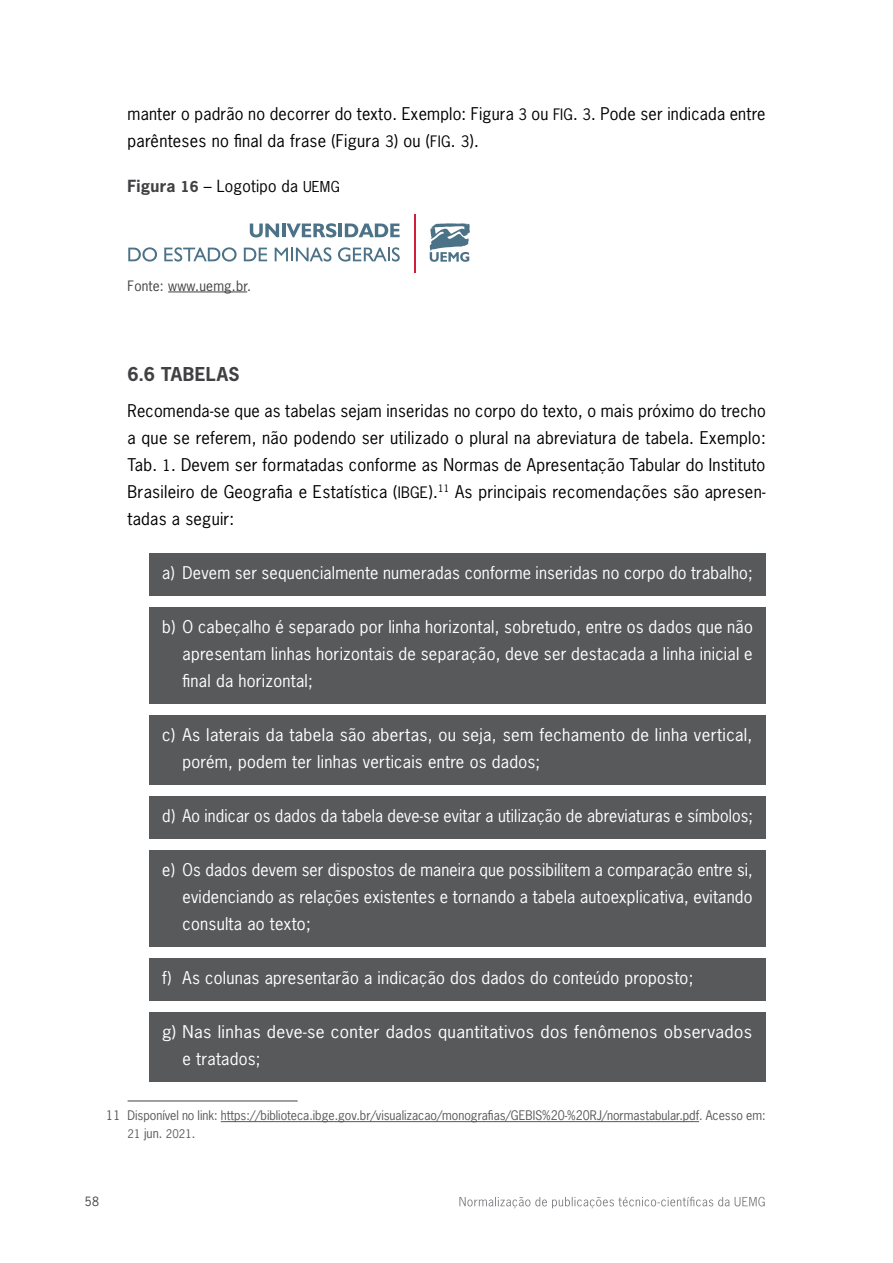
<style>
.page{position:relative;width:893px;height:1263px;background:#fff}
.page>*{position:absolute;margin:0;border:0;box-sizing:border-box;transform-origin:0 0}
.t1{font:700 18px "News Gothic Std";letter-spacing:.02em;color:#414042}
.t2{font:16.5px/27px "News Gothic Std";letter-spacing:.015em;color:#fff;text-align:justify}
.t3{font:16.5px/27px "News Gothic Std";letter-spacing:.015em;color:#000}
.t4{font:16.5px/27px "News Gothic Std";letter-spacing:.015em;color:#fff;scale:1.05 1}
.t5{font:15.75px "News Gothic Std";letter-spacing:.015em;color:#000}
.t6{font:13.5px "News Gothic Std";letter-spacing:.015em;color:#414042}
.t7{font:12.45px "News Gothic Std";letter-spacing:-.005em;color:#58595b}
.t8{font:12px "News Gothic Std";color:#414042}
.t9{font:11.25px "News Gothic Std";color:#58595b}
.s1{font-size:14.85px}
.s2{font-weight:700;color:#414042}
.s3{font-weight:700;font-size:14.1px;color:#414042}
.s4{font-size:14.1px}
.s5{font-style:inherit}
.s6{font-size:12.45px}
</style>
<div class="page">
<svg style="left:459px;top:1197px;width:306px;height:11px"></svg>
<hr style="left:168px;top:292px;width:79px;height:1px;background:#414042">
<div style="left:149px;top:553px;width:616px;height:42px;background:#58595b"></div>
<div style="left:149px;top:607px;width:616px;height:96px;background:#58595b"></div>
<div style="left:149px;top:715px;width:616px;height:69px;background:#58595b"></div>
<div style="left:149px;top:796px;width:616px;height:42px;background:#58595b"></div>
<div style="left:149px;top:850px;width:616px;height:96px;background:#58595b"></div>
<div style="left:149px;top:958px;width:616px;height:42px;background:#58595b"></div>
<div style="left:149px;top:1012px;width:616px;height:69px;background:#58595b"></div>
<hr style="left:128px;top:1100px;width:170px;height:1px;background:#414042">
<hr style="left:221px;top:1121px;width:478px;height:1px;background:#58595b">
<hr style="left:414px;top:214px;width:1px;height:58px;background:#cf1f39">
<svg style="left:250px;top:223px;width:150px;height:14px"></svg>
<svg style="left:128px;top:247px;width:29px;height:15px"></svg>
<svg style="left:164px;top:247px;width:73px;height:15px"></svg>
<svg style="left:244px;top:248px;width:23px;height:13px"></svg>
<svg style="left:275px;top:247px;width:56px;height:15px"></svg>
<svg style="left:338px;top:247px;width:62px;height:15px"></svg>
<svg style="left:430px;top:223px;width:40px;height:39px"></svg>
<p class="t3" style="left:128px;top:100px;width:639px">manter o padrão no decorrer do texto. Exemplo: Figura <span class="s1">3</span> ou <span class="s1">FIG</span>. <span class="s1">3</span>. Pode ser indicada entre parênteses no final da frase (Figura <span class="s1">3</span>) ou (<span class="s1">FIG</span>. <span class="s1">3</span>).</p>
<p class="t5" style="left:128px;top:175px;width:214px"><span class="s2">Figura</span> <span class="s3">16</span> – Logotipo da <span class="s4">UEMG</span></p>
<p class="t6" style="left:128px;top:277px;width:125px">Fonte: www.uemg.br.</p>
<p class="t1" style="left:128px;top:362px;width:113px">6.6 TABELAS</p>
<p class="t3" style="left:128px;top:397px;width:640px;text-align:justify">Recomenda-se que as tabelas sejam inseridas no corpo do texto, o mais próximo do trecho a que se referem, não podendo ser utilizado o plural na abreviatura de tabela. Exemplo:<br>Tab. <span class="s1">1</span>. Devem ser formatadas conforme as Normas de Apresentação Tabular do Instituto Brasileiro de Geografia e Estatística (<span class="s1">IBGE</span>).<sup>11</sup> As principais recomendações são apresen&shy;tadas a seguir:</p>
<p class="t2" style="left:162px;top:559px;width:592px">a) Devem ser sequencialmente numeradas conforme inseridas no corpo do trabalho;</p>
<p class="t2" style="left:183px;top:613px;width:572px;text-indent:-20px">b) O cabeçalho é separado por linha horizontal, sobretudo, entre os dados que não apresentam linhas horizontais de separação, deve ser destacada a linha inicial e final da horizontal;</p>
<p class="t2" style="left:183px;top:721px;width:571px;text-indent:-20px">c) As laterais da tabela são abertas, ou seja, sem fechamento de linha vertical, porém, podem ter linhas verticais entre os dados;</p>
<p class="t2" style="left:162px;top:802px;width:592px">d) Ao indicar os dados da tabela deve-se evitar a utilização de abreviaturas e símbolos;</p>
<p class="t2" style="left:183px;top:856px;width:572px;text-indent:-20px">e) Os dados devem ser dispostos de maneira que possibilitem a comparação entre si, evidenciando as relações existentes e tornando a tabela autoexplicativa, evitando consulta ao texto;</p>
<p class="t2" style="left:162px;top:964px;width:533px">f) As colunas apresentarão a indicação dos dados do conteúdo proposto;</p>
<p class="t4" style="left:183px;top:1018px;width:544px;text-indent:-20px">g) Nas linhas deve-se conter dados quantitativos dos fenômenos observados e tratados;</p>
<p class="t7" style="left:106px;top:1108px;width:661px">11 Disponível no link: https://biblioteca.ibge.gov.br/visualizacao/monografias/<span class="s5">GEBIS</span>%<span class="s5">20</span>-%<span class="s5">20RJ</span>/normastabular.pdf. Acesso em:</p>
<p class="t9" style="left:128px;top:1127px;width:69px">21 <span class="s6">jun.</span> 2021<span class="s6">.</span></p>
<p class="t8" style="left:85px;top:1194px;width:16px">58</p>
</div>
